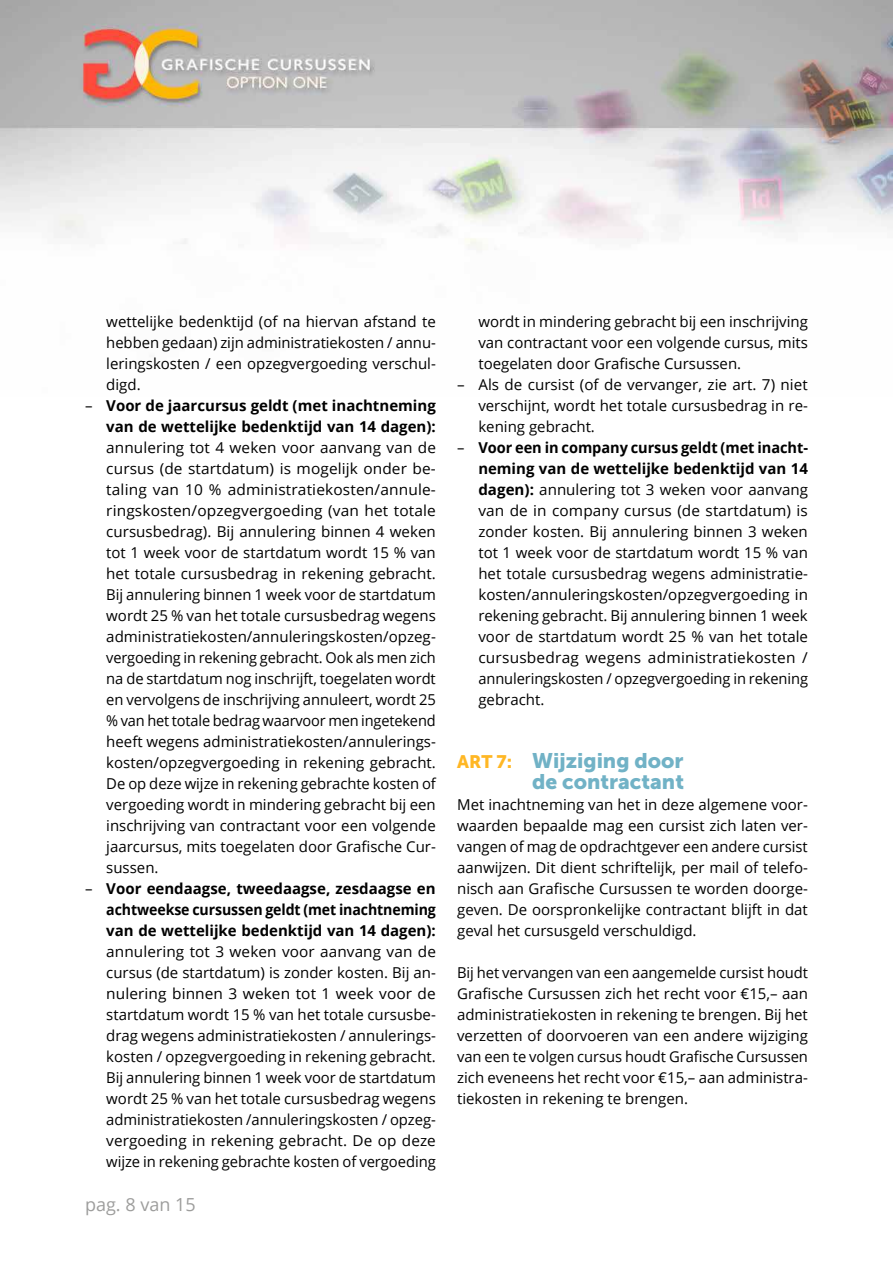
<style>
.page{position:relative;width:893px;height:1263px;background:#fff}
.page>*{position:absolute;margin:0;border:0;box-sizing:border-box;transform-origin:0 0}
.t1{font:21px/21px "Museo Sans 900";color:#71b2c6;text-align:right}
.t2{font:18px "Open Sans";color:#9d9d9c}
.t3{font:15px/21px "Open Sans";color:#000;text-align:justify}
.t4{font:700 15px/21px "Open Sans";color:#000;text-align:right}
.s1{font-weight:400}
.s2{font-weight:700}
.s3{font-size:18px;color:#ffb724}
</style>
<div class="page">
<img style="left:0;top:0;width:893px;height:250px">
<p class="t3" style="left:106px;top:311px;width:331px">wettelijke bedenktijd (of na hiervan afstand te hebben gedaan) zijn administratiekosten / annu&shy;leringskosten / een opzegvergoeding verschul&shy;digd.</p>
<p class="t4" style="left:85px;top:395px;width:352px"><span class="s1">–</span> Voor de jaarcursus geldt (met inachtneming van de wettelijke bedenktijd van 14 dagen):</p>
<p class="t3" style="left:106px;top:437px;width:331px">annulering tot 4 weken voor aanvang van de cursus (de startdatum) is mogelijk onder be&shy;taling van 10 % administratiekosten/annule&shy;ringskosten/opzegvergoeding (van het totale cursusbedrag). Bij annulering binnen 4 weken tot 1 week voor de startdatum wordt 15 % van het totale cursusbedrag in rekening gebracht.<br>Bij annulering binnen 1 week voor de startdatum wordt 25 % van het totale cursusbedrag wegens administratiekosten/annuleringskosten/opzeg&shy;vergoeding in rekening gebracht. Ook als men zich na de startdatum nog inschrijft, toegelaten wordt en vervolgens de inschrijving annuleert, wordt 25 % van het totale bedrag waarvoor men ingetekend heeft wegens administratiekosten/annulerings&shy;kosten/opzegvergoeding in rekening gebracht.<br>De op deze wijze in rekening gebrachte kosten of vergoeding wordt in mindering gebracht bij een inschrijving van contractant voor een volgende jaarcursus, mits toegelaten door Grafische Cur&shy;sussen.</p>
<p class="t4" style="left:106px;top:878px;width:331px;text-align:justify;text-indent:-21px"><span class="s1">–</span> Voor eendaagse, tweedaagse, zesdaagse en achtweekse cursussen geldt (met inachtneming van de wettelijke bedenktijd van 14 dagen):</p>
<p class="t3" style="left:106px;top:941px;width:331px">annulering tot 3 weken voor aanvang van de cursus (de startdatum) is zonder kosten. Bij an&shy;nulering binnen 3 weken tot 1 week voor de startdatum wordt 15 % van het totale cursusbe&shy;drag wegens administratiekosten / annulerings&shy;kosten / opzegvergoeding in rekening gebracht.<br>Bij annulering binnen 1 week voor de startdatum wordt 25 % van het totale cursusbedrag wegens administratiekosten /annuleringskosten / opzeg&shy;vergoeding in rekening gebracht. De op deze wijze in rekening gebrachte kosten of vergoeding</p>
<p class="t2" style="left:85px;top:1192px;width:112px">pag. 8 van 15</p>
<p class="t3" style="left:478px;top:311px;width:331px">wordt in mindering gebracht bij een inschrijving van contractant voor een volgende cursus, mits toegelaten door Grafische Cursussen.</p>
<p class="t3" style="left:478px;top:374px;width:331px;text-indent:-21px">– Als de cursist (of de vervanger, zie art. 7) niet verschijnt, wordt het totale cursusbedrag in re&shy;kening gebracht.</p>
<p class="t3" style="left:478px;top:437px;width:331px;text-indent:-21px">– <span class="s2">Voor een in company cursus geldt (met inacht&shy;neming van de wettelijke bedenktijd van 14 dagen):</span> annulering tot 3 weken voor aanvang van de in company cursus (de startdatum) is zonder kosten. Bij annulering binnen 3 weken tot 1 week voor de startdatum wordt 15 % van het totale cursusbedrag wegens administratie&shy;kosten/annuleringskosten/opzegvergoeding in rekening gebracht. Bij annulering binnen 1 week voor de startdatum wordt 25 % van het totale cursusbedrag wegens administratiekosten / annuleringskosten / opzegvergoeding in rekening gebracht.</p>
<h1 class="t1" style="left:457px;top:750px;width:228px"><span class="s3">Art 7:</span> Wijziging door de contractant</h1>
<p class="t3" style="left:457px;top:794px;width:352px">Met inachtneming van het in deze algemene voor&shy;waarden bepaalde mag een cursist zich laten ver&shy;vangen of mag de opdrachtgever een andere cursist aanwijzen. Dit dient schriftelijk, per mail of telefo&shy;nisch aan Grafische Cursussen te worden doorge&shy;geven. De oorspronkelijke contractant blijft in dat geval het cursusgeld verschuldigd.</p>
<p class="t3" style="left:457px;top:962px;width:352px">Bij het vervangen van een aangemelde cursist houdt Grafische Cursussen zich het recht voor €15,– aan administratiekosten in rekening te brengen. Bij het verzetten of doorvoeren van een andere wijziging van een te volgen cursus houdt Grafische Cursussen zich eveneens het recht voor €15,– aan administra&shy;tiekosten in rekening te brengen.</p>
</div>
